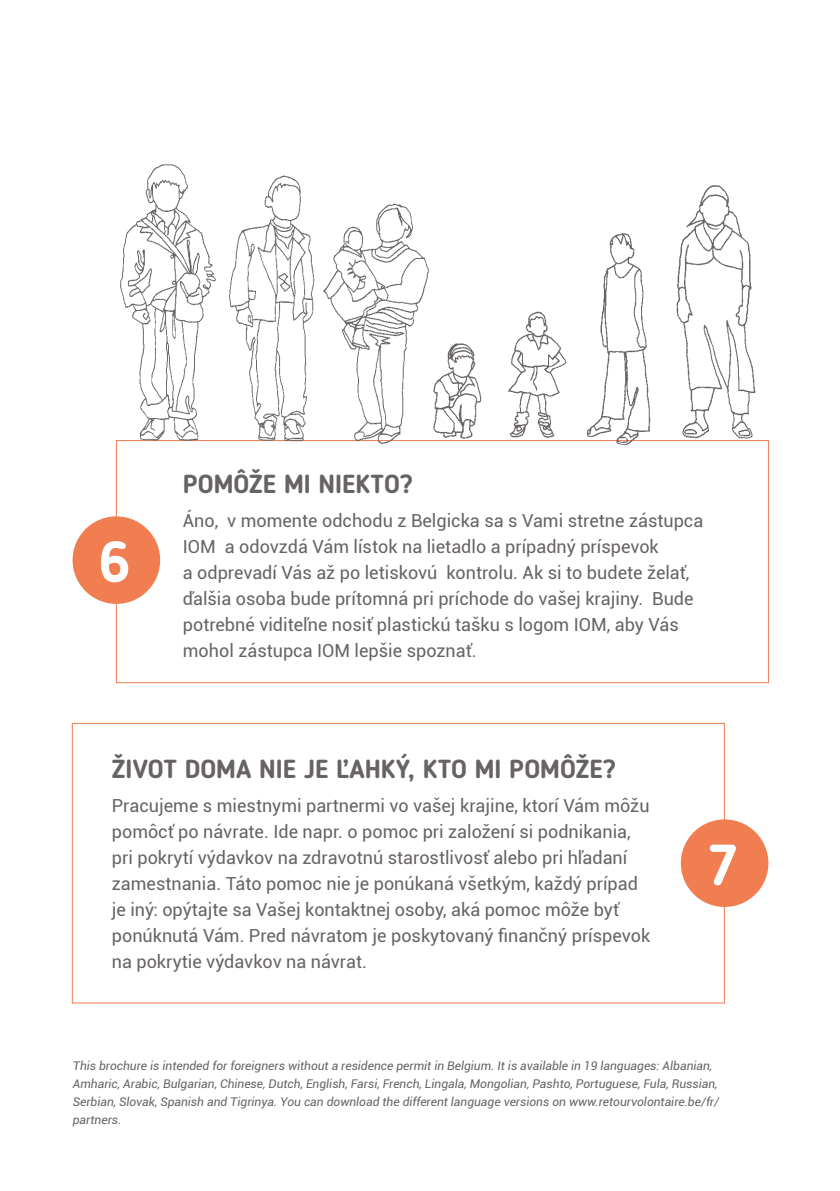
<style>
.page{position:relative;width:840px;height:1191px;background:#fff}
.page>*{position:absolute;margin:0;border:0;box-sizing:border-box;transform-origin:0 0}
.t1{font:700 57px "Blogger Sans";color:#fff}
.t2{font:700 26px "Blogger Sans";color:#676362}
.t3{font:18px/26px "Roboto";color:#676362}
.t4{font:italic 12px/18px "Roboto";color:#676362}
</style>
<div class="page">
<div style="left:116px;top:440px;width:652px;height:243px;background:#fff;border:1px solid #ee7e51"></div>
<div style="left:72px;top:723px;width:652px;height:280px;background:#fff;border:1px solid #ee7e51"></div>
<div style="left:72px;top:516px;width:88px;height:88px;background:#f07e51;border-radius:50%"></div>
<div style="left:680px;top:819px;width:88px;height:88px;background:#f07e51;border-radius:50%"></div>
<img style="left:220px;top:175px;width:195px;height:269px">
<img style="left:415px;top:185px;width:345px;height:260px">
<img style="left:115px;top:164px;width:105px;height:292px">
<h1 class="t1" style="left:99px;top:527px;width:32px">6</h1>
<h2 class="t2" style="left:183px;top:468px;width:231px">POMÔŽE MI NIEKTO?</h2>
<p class="t3" style="left:183px;top:507px;width:521px">Áno, v momente odchodu z Belgicka sa s Vami stretne zástupca IOM a odovzdá Vám lístok na lietadlo a prípadný príspevok<br>a odprevadí Vás až po letiskovú kontrolu. Ak si to budete želať, ďalšia osoba bude prítomná pri príchode do vašej krajiny. Bude potrebné viditeľne nosiť plastickú tašku s logom IOM, aby Vás mohol zástupca IOM lepšie spoznať.</p>
<h2 class="t2" style="left:112px;top:753px;width:505px">ŽIVOT DOMA NIE JE ĽAHKÝ, KTO MI POMÔŽE?</h2>
<p class="t3" style="left:112px;top:792px;width:539px">Pracujeme s miestnymi partnermi vo vašej krajine, ktorí Vám môžu pomôcť po návrate. Ide napr. o pomoc pri založení si podnikania, pri pokrytí výdavkov na zdravotnú starostlivosť alebo pri hľadaní zamestnania. Táto pomoc nie je ponúkaná všetkým, každý prípad je iný: opýtajte sa Vašej kontaktnej osoby, aká pomoc môže byť ponúknutá Vám. Pred návratom je poskytovaný finančný príspevok na pokrytie výdavkov na návrat.</p>
<h1 class="t1" style="left:707px;top:830px;width:32px">7</h1>
<p class="t4" style="left:73px;top:1056px;width:647px">This brochure is intended for foreigners without a residence permit in Belgium. It is available in 19 languages: Albanian, Amharic, Arabic, Bulgarian, Chinese, Dutch, English, Farsi, French, Lingala, Mongolian, Pashto, Portuguese, Fula, Russian, Serbian, Slovak, Spanish and Tigrinya. You can download the different language versions on www.retourvolontaire.be/fr/ partners.</p>
</div>
